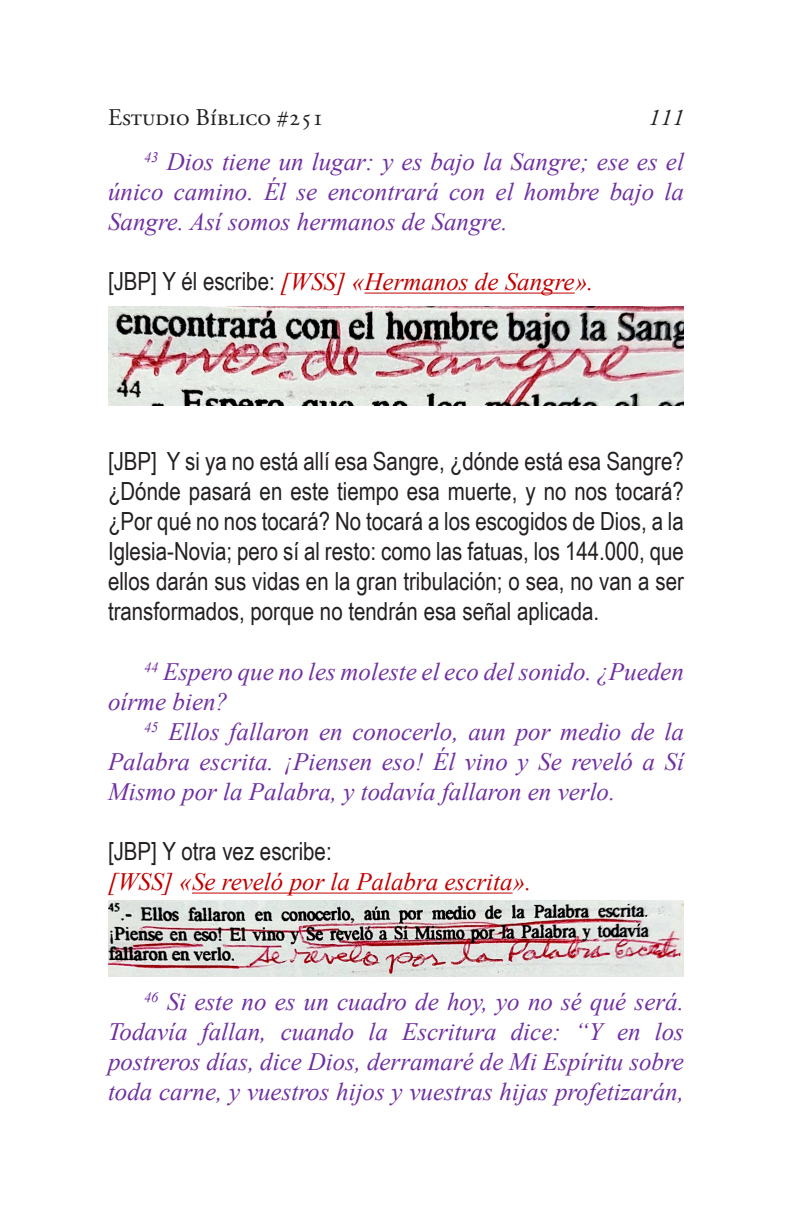
<style>
.page{position:relative;width:792px;height:1224px;background:#fff}
.page>*{position:absolute;margin:0;border:0;box-sizing:border-box;transform-origin:0 0}
.t1{font:italic 25px/30px "Times New Roman";color:#7030a0;text-align:justify}
.t2{font:25px/30px "Arial Narrow";color:#231f20;text-align:justify}
.t3{font:italic 25px "Times New Roman";color:#c00000}
.t4{font:24px "Adobe Garamond Pro";color:#231f20}
.t5{font:italic 24px "Adobe Garamond Pro";color:#231f20}
.s1{font-family:"Arial Narrow";font-style:normal;color:#231f20}
</style>
<div class="page">
<hr style="left:365px;top:293px;width:210px;height:1px;background:#c00000">
<hr style="left:192px;top:893px;width:321px;height:1px;background:#c00000">
<img style="left:108px;top:306px;width:576px;height:100px">
<img style="left:108px;top:901px;width:576px;height:75px">
<p class="t4" style="left:108px;top:103px;width:218px">Estudio Bíblico #251</p>
<p class="t5" style="left:648px;top:103px;width:37px">111</p>
<p class="t1" style="left:108px;top:146px;width:577px;text-indent:36px"><sup>43</sup> Dios tiene un lugar: y es bajo la Sangre; ese es el único camino. Él se encontrará con el hombre bajo la Sangre. Así somos hermanos de Sangre.</p>
<p class="t3" style="left:108px;top:265px;width:487px"><span class="s1">[JBP] Y él escribe:</span> [WSS] «Hermanos de Sangre».</p>
<p class="t2" style="left:108px;top:446px;width:577px">[JBP] Y si ya no está allí esa Sangre, ¿dónde está esa Sangre? ¿Dónde pasará en este tiempo esa muerte, y no nos tocará? ¿Por qué no nos tocará? No tocará a los escogidos de Dios, a la Iglesia-Novia; pero sí al resto: como las fatuas, los 144.000, que ellos darán sus vidas en la gran tribulación; o sea, no van a ser transformados, porque no tendrán esa señal aplicada.</p>
<p class="t1" style="left:108px;top:656px;width:577px;text-indent:36px"><sup>44</sup> Espero que no les moleste el eco del sonido. ¿Pueden oírme bien?</p>
<p class="t1" style="left:108px;top:716px;width:578px;text-indent:36px"><sup>45</sup> Ellos fallaron en conocerlo, aun por medio de la Palabra escrita. ¡Piensen eso! Él vino y Se reveló a Sí Mismo por la Palabra, y todavía fallaron en verlo.</p>
<p class="t2" style="left:108px;top:836px;width:225px">[JBP] Y otra vez escribe:</p>
<p class="t3" style="left:108px;top:865px;width:425px">[WSS] «Se reveló por la Palabra escrita».</p>
<p class="t1" style="left:108px;top:986px;width:577px;text-indent:36px"><sup>46</sup> Si este no es un cuadro de hoy, yo no sé qué será.<br>Todavía fallan, cuando la Escritura dice: “Y en los postreros días, dice Dios, derramaré de Mi Espíritu sobre toda carne, y vuestros hijos y vuestras hijas profetizarán,</p>
</div>
